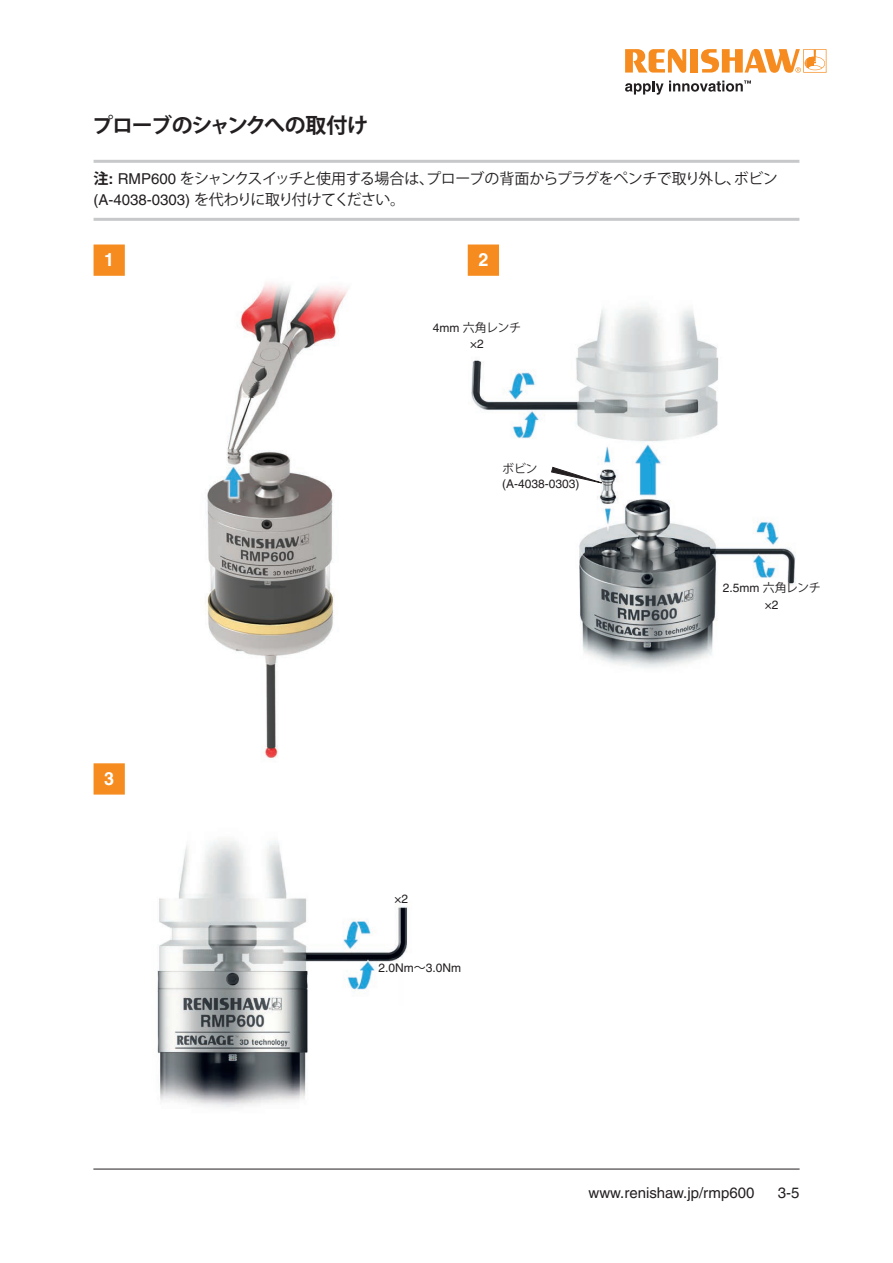
<style>
.page{position:relative;width:893px;height:1263px;background:#fff}
.page>*{position:absolute;margin:0;border:0;box-sizing:border-box;transform-origin:0 0}
.Heading_2__14pt_bold{font:700 21px "Koz Go Std";letter-spacing:-.05em;color:#231f20}
.Figure_Steps{font:700 18px "Helvetica LT Pro";color:#fff}
._10pt_Note{font:15px/21px "Koz Go Std";letter-spacing:-.05em;color:#231f20}
.t1{font:15px "Helvetica LT Pro";color:#231f20}
.Figure_annotation_left-aligned{font:12px "Helvetica LT Pro";color:#231f20}
.Figure_annotation_centred{font:12px "Helvetica LT Pro";color:#231f20}
.Figure_annotation_centred-2{font:12px "Koz Go Std";letter-spacing:-.04em;color:#231f20}
.Figure_annotation_left-aligned-2{font:12px "Koz Go Std";color:#231f20}
.s1{font-weight:700}
.s2{font-family:"Helvetica LT Pro";font-weight:700}
.s3{font-family:"Helvetica LT Pro"}
.s4{font-family:"Koz Go Std"}
</style>
<div class="page">
<hr style="left:93px;top:1169px;width:707px;height:1px;background:#231f20">
<div style="left:94px;top:244px;width:31px;height:32px;background:#f68c1f;border:2px solid #f68c1f"></div>
<div style="left:468px;top:244px;width:31px;height:32px;background:#f68c1f;border:2px solid #f68c1f"></div>
<img style="left:205px;top:283px;width:143px;height:477px">
<div style="left:94px;top:763px;width:31px;height:31px;background:#f68c1f;border:2px solid #f68c1f"></div>
<img style="left:471px;top:307px;width:325px;height:361px">
<img style="left:157px;top:840px;width:251px;height:268px">
<svg style="left:551px;top:466px;width:51px;height:18px"></svg>
<hr style="left:94px;top:160px;width:705px;height:3px;background:#c7c8ca">
<hr style="left:94px;top:218px;width:705px;height:3px;background:#c7c8ca">
<svg style="left:625px;top:49px;width:61px;height:24px"></svg>
<div style="left:690px;top:49px;width:8px;height:24px;background:#f68c1f"></div>
<svg style="left:701px;top:49px;width:125px;height:24px"></svg>
<svg style="left:625px;top:80px;width:126px;height:15px"></svg>
<p class="Heading_2__14pt_bold" style="left:92px;top:112px;width:277px">プローブのシャンクへの取付け</p>
<p class="_10pt_Note" style="left:94px;top:169px;width:686px"><span class="s1">注</span><span class="s2">:</span> <span class="s3">RMP600</span> をシャンクスイッチと使用する場合は、プローブの背面からプラグをペンチで取り外し、ボビン<span class="s3">(A-4038-0303)</span> を代わりに取り付けてください。</p>
<p class="Figure_Steps" style="left:104px;top:249px;width:12px">1</p>
<p class="Figure_Steps" style="left:478px;top:249px;width:12px">2</p>
<p class="Figure_annotation_centred-2" style="left:433px;top:320px;width:90px"><span class="s3">4mm</span> 六角レンチ</p>
<p class="Figure_annotation_centred" style="left:470px;top:337px;width:15px">×2</p>
<p class="Figure_Steps" style="left:104px;top:767px;width:12px">3</p>
<p class="Figure_annotation_left-aligned-2" style="left:502px;top:462px;width:37px">ボビン</p>
<p class="Figure_annotation_left-aligned" style="left:502px;top:477px;width:79px">(A-4038-0303)</p>
<p class="Figure_annotation_centred" style="left:723px;top:581px;width:100px">2.5mm <span class="s4">六角レンチ</span></p>
<p class="Figure_annotation_centred" style="left:765px;top:598px;width:15px">×2</p>
<p class="Figure_annotation_centred" style="left:395px;top:892px;width:15px">×2</p>
<p class="Figure_annotation_left-aligned" style="left:378px;top:961px;width:84px">2.0Nm<span class="s4">～</span>3.0Nm</p>
<p class="t1" style="left:589px;top:1184px;width:167px">www.renishaw.jp/rmp600</p>
<p class="t1" style="left:778px;top:1184px;width:23px">3-5</p>
</div>
